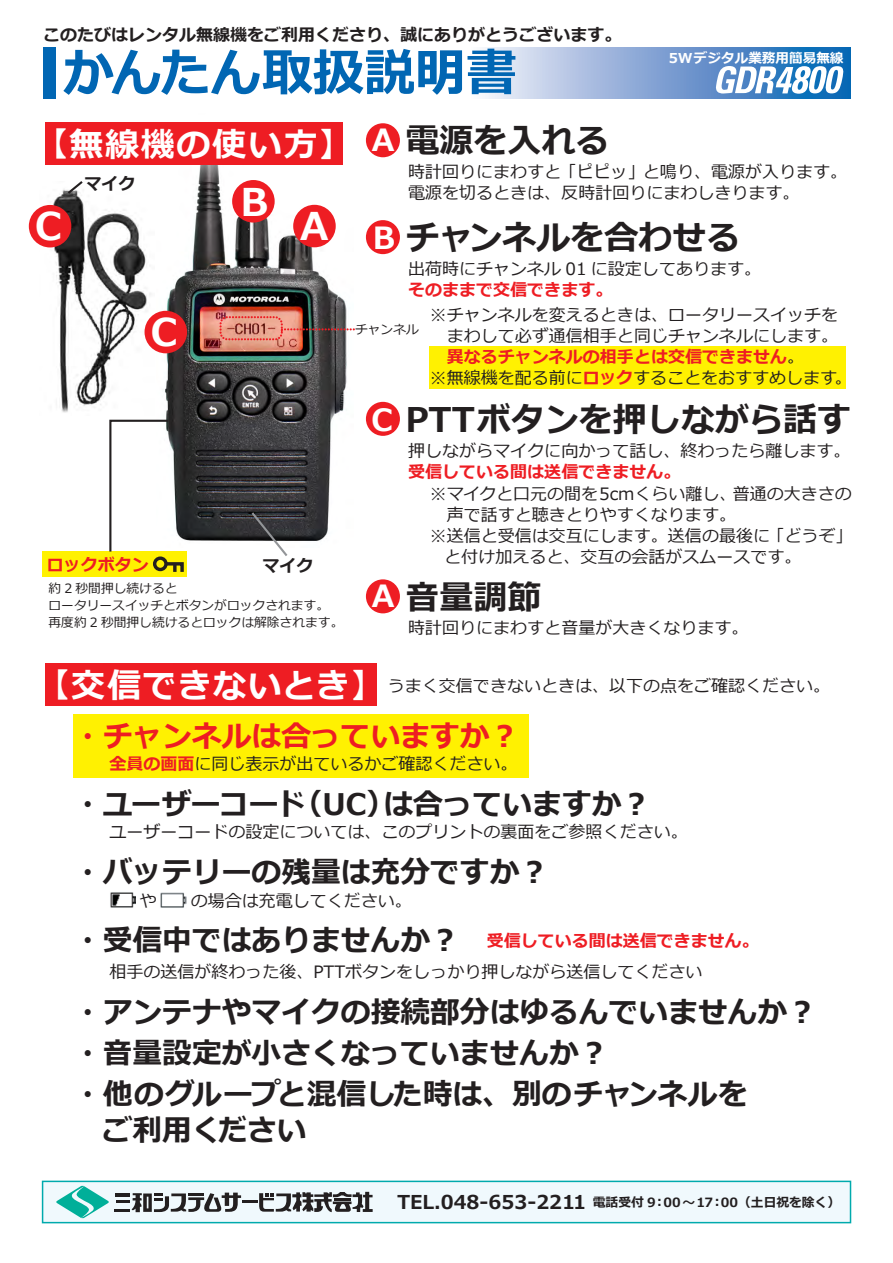
<style>
.page{position:relative;width:893px;height:1263px;background:#fff}
.page>*{position:absolute;margin:0;border:0;box-sizing:border-box;transform-origin:0 0}
.t1{font:700 51px "Meiryo";color:#0166b3}
.t2{font:700 38.25px "Meiryo";color:#fff}
.t3{font:700 34.05px "Meiryo";color:#231f20}
.t4{font:700 34.05px "Meiryo";letter-spacing:.03em;color:#fff}
.t5{font:700 34.05px "Meiryo";letter-spacing:.05em;color:#fff}
.t6{font:700 30.6px "Meiryo";color:#fff}
.t7{font:700 29.7px/41px "Meiryo";color:#231f20}
.t8{font:700 29.7px "Meiryo";color:#ee1d23}
.t9{font:16.95px/21.3px "Meiryo";color:#231f20}
.t10{font:700 16.95px "Meiryo";color:#ee1d23}
.t11{font:700 16.95px "Meiryo";color:#231f20}
.t12{font:700 13.65px "Meiryo";color:#fff}
.t13{font:12.75px/17px "Meiryo";color:#231f20}
.t14{font:700 12.75px "Meiryo";color:#231f20}
.s1{font-size:30.6px;color:#fff}
.s2{font-weight:400;color:#231f20}
.s3{font-weight:700;color:#ee1d23}
.s4{font-size:19.2px}
</style>
<div class="page">
<div style="left:43px;top:551px;width:144px;height:26px;background:#fff101"></div>
<div style="left:429px;top:346px;width:416px;height:43px;background:#fff101"></div>
<div style="left:74px;top:714px;width:455px;height:64px;background:#fff101"></div>
<img style="left:156px;top:122px;width:196px;height:419px">
<img style="left:40px;top:189px;width:115px;height:224px">
<div style="left:45px;top:122px;width:297px;height:42px;background:#ee1d23"></div>
<div style="left:43px;top:47px;width:13px;height:51px;background:#0166b3"></div>
<svg style="left:483px;top:47px;width:367px;height:51px;background:#8bacd8"></svg>
<div style="left:293px;top:205px;width:43px;height:42px;background:#ee1d23;border-radius:50%"></div>
<div style="left:366px;top:123px;width:34px;height:34px;background:#ee1d23;border-radius:50%"></div>
<div style="left:232px;top:180px;width:43px;height:43px;background:#ee1d23;border-radius:50%"></div>
<div style="left:145px;top:311px;width:42px;height:42px;background:#ee1d23;border-radius:50%"></div>
<div style="left:29px;top:205px;width:42px;height:42px;background:#ee1d23;border-radius:50%"></div>
<div style="left:366px;top:220px;width:34px;height:34px;background:#ee1d23;border-radius:50%"></div>
<div style="left:366px;top:402px;width:34px;height:34px;background:#ee1d23;border-radius:50%"></div>
<div style="left:366px;top:579px;width:34px;height:34px;background:#ee1d23;border-radius:50%"></div>
<div style="left:45px;top:663px;width:331px;height:42px;background:#ee1d23"></div>
<div style="left:153px;top:556px;width:15px;height:15px;border:3px solid #231f20;border-radius:50%"></div>
<svg style="left:163px;top:560px;width:21px;height:12px"></svg>
<div style="left:219px;top:316px;width:64px;height:24px;border:2px dashed #ee1d23;border-radius:7px"></div>
<svg style="left:282px;top:328px;width:72px;height:2px"></svg>
<svg style="left:109px;top:419px;width:61px;height:133px"></svg>
<img style="left:110px;top:892px;width:26px;height:16px">
<img style="left:160px;top:892px;width:26px;height:16px">
<svg style="left:249px;top:510px;width:41px;height:46px"></svg>
<svg style="left:65px;top:181px;width:20px;height:15px"></svg>
<svg style="left:715px;top:66px;width:130px;height:28px"></svg>
<div style="left:42px;top:1180px;width:809px;height:43px;background:#f0f9fd;border:2px solid #00aaad"></div>
<hr style="left:115px;top:1193px;width:15px;height:3px;background:#231f20">
<hr style="left:115px;top:1208px;width:15px;height:3px;background:#231f20">
<svg style="left:116px;top:1192px;width:125px;height:20px"></svg>
<hr style="left:242px;top:1200px;width:15px;height:3px;background:#231f20">
<svg style="left:259px;top:1192px;width:114px;height:20px"></svg>
<svg style="left:56px;top:1185px;width:53px;height:33px"></svg>
<p class="t11" style="left:43px;top:23px;width:580px">このたびはレンタル無線機をご利用くださり、誠にありがとうございます。</p>
<h1 class="t1" style="left:63px;top:37px;width:456px">かんたん取扱説明書</h1>
<p class="t12" style="left:669px;top:48px;width:176px">5Wデジタル業務用簡易無線</p>
<h3 class="t5" style="left:34px;top:120px;width:321px">【無線機の使い方】</h3>
<h2 class="t2" style="left:35px;top:199px;width:28px">C</h2>
<p class="t11" style="left:85px;top:172px;width:53px">マイク</p>
<h2 class="t2" style="left:151px;top:305px;width:28px">C</h2>
<h2 class="t2" style="left:240px;top:175px;width:29px">B</h2>
<h2 class="t2" style="left:300px;top:199px;width:30px">A</h2>
<p class="t10" style="left:47px;top:553px;width:104px">ロックボタン</p>
<p class="t11" style="left:263px;top:554px;width:53px">マイク</p>
<p class="t13" style="left:48px;top:581px;width:296px">約 2 秒間押し続けると<br>ロータリースイッチとボタンがロックされます。再度約 2 秒間押し続けるとロックは解除されます。</p>
<h3 class="t3" style="left:405px;top:117px;width:206px">電源を入れる</h3>
<p class="t9" style="left:408px;top:162px;width:440px">時計回りにまわすと「ピピッ」と鳴り、電源が入ります。電源を切るときは、反時計回りにまわしきります。</p>
<h3 class="t3" style="left:373px;top:214px;width:369px"><span class="s1">B</span> チャンネルを合わせる</h3>
<p class="t9" style="left:408px;top:259px;width:354px">出荷時にチャンネル 01 に設定してあります。</p>
<p class="t10" style="left:408px;top:278px;width:206px">そのままで交信できます。</p>
<h3 class="t6" style="left:372px;top:118px;width:24px">A</h3>
<p class="t13" style="left:355px;top:322px;width:65px">チャンネル</p>
<p class="t9" style="left:430px;top:305px;width:410px">※チャンネルを変えるときは、ロータリースイッチを</p>
<p class="t9" style="left:430px;top:326px;width:410px">　まわして必ず通信相手と同じチャンネルにします。</p>
<p class="t10" style="left:447px;top:345px;width:359px">異なるチャンネルの相手とは交信できません<span class="s2">。</span></p>
<p class="t9" style="left:430px;top:368px;width:423px">※無線機を配る前に<span class="s3">ロック</span>することをおすすめします。</p>
<h3 class="t3" style="left:371px;top:396px;width:481px"><span class="s1">C</span> PTTボタンを押しながら話す</h3>
<p class="t9" style="left:408px;top:441px;width:444px">押しながらマイクに向かって話し、終わったら離します。</p>
<p class="t10" style="left:408px;top:460px;width:274px">受信している間は送信できません。</p>
<p class="t9" style="left:430px;top:484px;width:424px">※マイクと口元の間を5cmくらい離し、普通の大きさの　声で話すと聴きとりやすくなります。<br>※送信と受信は交互にします。送信の最後に「どうぞ」　と付け加えると、交互の会話がスムースです。</p>
<h3 class="t3" style="left:372px;top:573px;width:171px"><span class="s1">A</span> 音量調節</h3>
<p class="t9" style="left:408px;top:618px;width:342px">時計回りにまわすと音量が大きくなります。</p>
<h3 class="t4" style="left:36px;top:661px;width:352px">【交信できないとき】</h3>
<p class="t9" style="left:388px;top:676px;width:444px">うまく交信できないときは、以下の点をご確認ください。</p>
<h3 class="t8" style="left:73px;top:715px;width:448px">・チャンネルは合っていますか︖</h3>
<p class="t9" style="left:109px;top:754px;width:410px"><span class="s3">全員の画面</span>に同じ表示が出ているかご確認ください。</p>
<h3 class="t7" style="left:73px;top:785px;width:580px">・ユーザーコード（UC）は合っていますか︖</h3>
<p class="t9" style="left:109px;top:822px;width:580px">ユーザーコードの設定については、このプリントの裏面をご参照ください。</p>
<h3 class="t7" style="left:73px;top:853px;width:478px">・バッテリーの残量は充分ですか︖</h3>
<p class="t9" style="left:140px;top:891px;width:19px">や</p>
<p class="t9" style="left:191px;top:891px;width:223px">の場合は充電してください。</p>
<h3 class="t7" style="left:73px;top:921px;width:418px">・受信中ではありませんか︖　</h3>
<p class="t10" style="left:487px;top:929px;width:274px">受信している間は送信できません。</p>
<p class="t9" style="left:109px;top:962px;width:595px">相手の送信が終わった後、PTTボタンをしっかり押しながら送信してください</p>
<h3 class="t7" style="left:73px;top:993px;width:746px">・アンテナやマイクの接続部分はゆるんでいませんか︖・音量設定が小さくなっていませんか︖<br>・他のグループと混信した時は、別のチャンネルを</h3>
<h3 class="t7" style="left:73px;top:1111px;width:235px">　ご利用ください</h3>
<p class="t14" style="left:397px;top:1194px;width:444px"><span class="s4">TEL.048-653-2211</span> 電話受付 9︓00～17︓00（土日祝を除く）</p>
</div>
